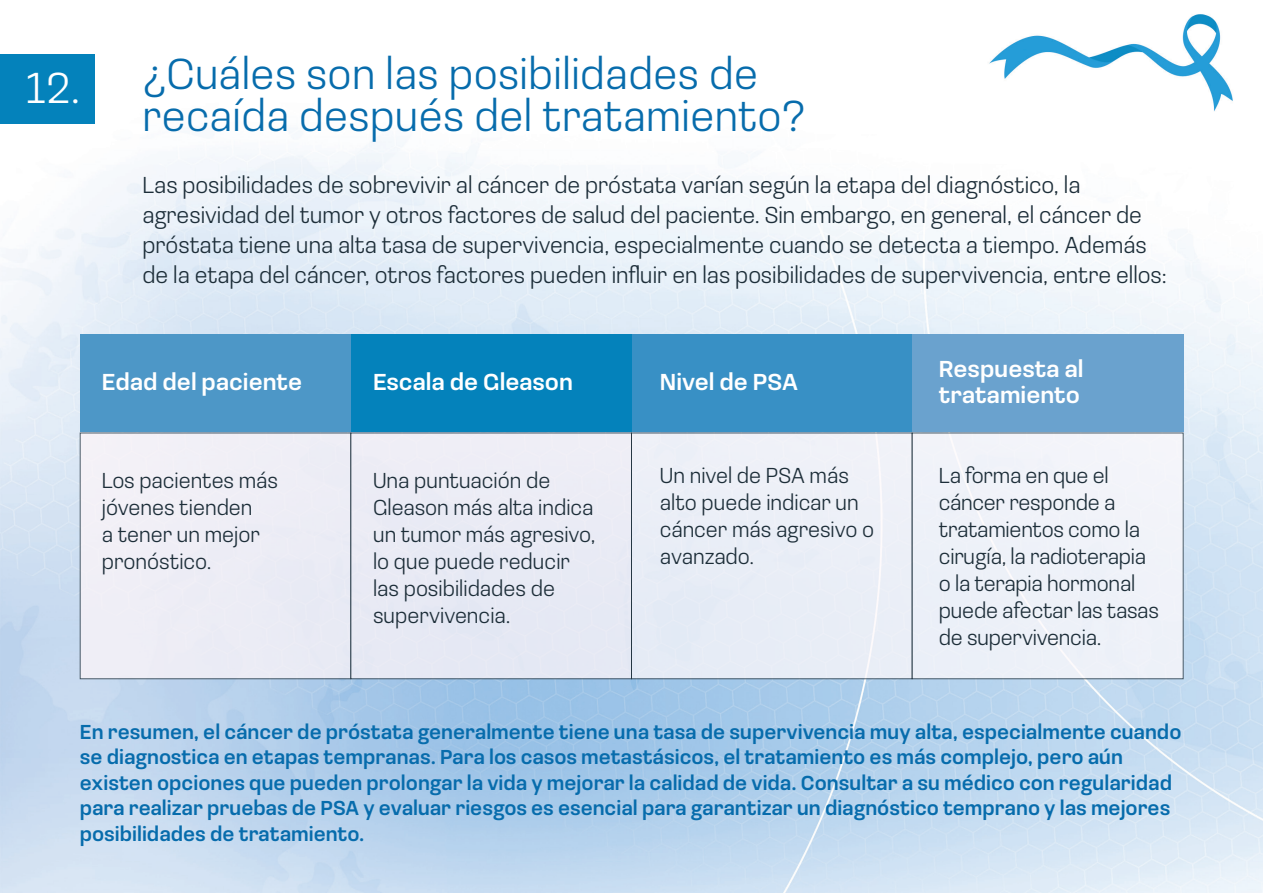
<style>
.page{position:relative;width:1263px;height:893px;background:#fff}
.page>*{position:absolute;margin:0;border:0;box-sizing:border-box;transform-origin:0 0}
.t1{font:300 45px/42px "Loos Normal";letter-spacing:.01em;color:#076cac}
.t2{font:300 45px "Loos Normal";color:#fff}
.t3{font:300 24px/30px "Loos Normal";color:#1d2e39}
.t4{font:500 24px/25.5px "Loos Normal";color:#fff}
.t5{font:300 22.5px/27px "Loos Normal";color:#1d2e39}
.t6{font:500 21px/25.5px "Loos Normal";color:#076cac}
</style>
<div class="page">
<img style="left:0;top:14px;width:1263px;height:879px">
<div style="left:0;top:54px;width:94px;height:69px;background:#0482bb"></div>
<div style="left:80px;top:334px;width:271px;height:98px;background:#4d97c7"></div>
<div style="left:80px;top:433px;width:271px;height:246px;background:#eeeef6"></div>
<div style="left:631px;top:334px;width:281px;height:98px;background:#3890c5"></div>
<div style="left:631px;top:433px;width:281px;height:246px;background:#eaeef7"></div>
<div style="left:351px;top:334px;width:280px;height:98px;background:#0482bb"></div>
<div style="left:351px;top:433px;width:281px;height:246px;background:#e8eaf4"></div>
<div style="left:912px;top:334px;width:271px;height:98px;background:#6aa2ce"></div>
<div style="left:912px;top:433px;width:271px;height:246px;background:#eff2f9"></div>
<p class="t2" style="left:26px;top:57px;width:56px">12.</p>
<p class="t1" style="left:142px;top:51px;width:665px">¿Cuáles son las posibilidades de recaída después del tratamiento?</p>
<p class="t3" style="left:142px;top:169px;width:1026px">Las posibilidades de sobrevivir al cáncer de próstata varían según la etapa del diagnóstico, la agresividad del tumor y otros factores de salud del paciente. Sin embargo, en general, el cáncer de próstata tiene una alta tasa de supervivencia, especialmente cuando se detecta a tiempo. Además de la etapa del cáncer, otros factores pueden influir en las posibilidades de supervivencia, entre ellos:</p>
<p class="t4" style="left:102px;top:368px;width:202px">Edad del paciente</p>
<p class="t4" style="left:373px;top:368px;width:201px">Escala de Gleason</p>
<p class="t4" style="left:660px;top:368px;width:139px">Nivel de PSA</p>
<p class="t4" style="left:939px;top:355px;width:146px">Respuesta al tratamiento</p>
<p class="t5" style="left:102px;top:466px;width:178px">Los pacientes más jóvenes tienden<br>a tener un mejor pronóstico.</p>
<p class="t5" style="left:660px;top:461px;width:216px">Un nivel de PSA más alto puede indicar un cáncer más agresivo o avanzado.</p>
<p class="t5" style="left:939px;top:461px;width:222px">La forma en que el cáncer responde a tratamientos como la cirugía, la radioterapia o la terapia hormonal puede afectar las tasas de supervivencia.</p>
<p class="t5" style="left:373px;top:466px;width:224px">Una puntuación de<br>Gleason más alta indica un tumor más agresivo, lo que puede reducir las posibilidades de supervivencia.</p>
<p class="t6" style="left:80px;top:718px;width:1103px">En resumen, el cáncer de próstata generalmente tiene una tasa de supervivencia muy alta, especialmente cuando se diagnostica en etapas tempranas. Para los casos metastásicos, el tratamiento es más complejo, pero aún existen opciones que pueden prolongar la vida y mejorar la calidad de vida. Consultar a su médico con regularidad para realizar pruebas de PSA y evaluar riesgos es esencial para garantizar un diagnóstico temprano y las mejores posibilidades de tratamiento.</p>
</div>
